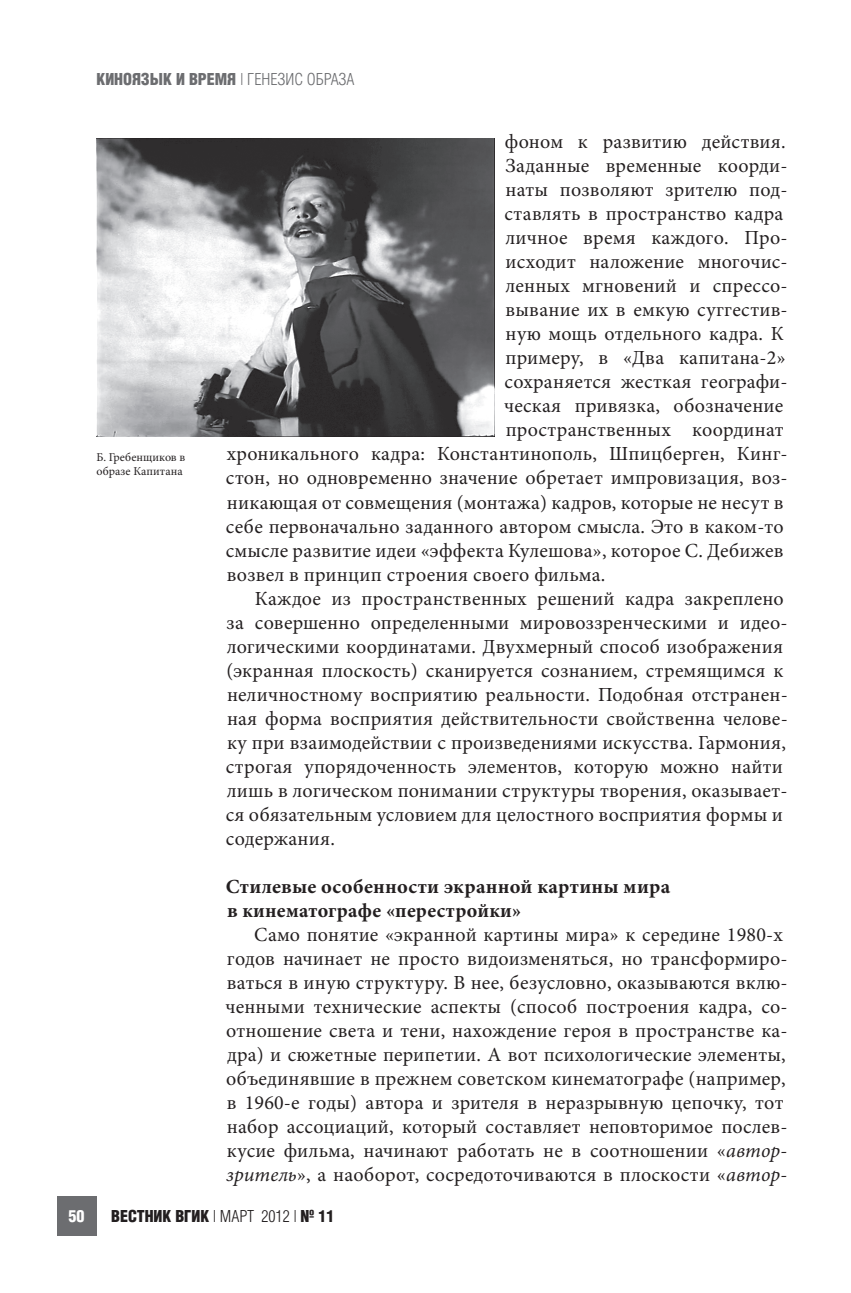
<style>
.page{position:relative;width:851px;height:1293px;background:#fff}
.page>*{position:absolute;margin:0;border:0;box-sizing:border-box;transform-origin:0 0}
.t1{font:20px/24px "Minion Pro";letter-spacing:.01em;color:#231f20}
.t2{font:700 20px/24px "Minion Pro";letter-spacing:.01em;color:#231f20}
.t3{font:16px "AG Letterica Cond L";color:#6c6d70}
.t4{font:16px "AG Letterica Cond L";color:#231f20}
.t5{font:700 16px "AG Letterica Cond L";color:#231f20}
.t6{font:700 16px "AG Letterica Cond L";color:#6c6d70}
.t7{font:700 16px "AG Letterica Cond L";color:#fff}
.t8{font:12px/14.4px "Minion Pro";color:#231f20}
.s1{font-weight:700}
.s2{font-style:italic}
</style>
<div class="page">
<div style="left:57px;top:1196px;width:39px;height:40px;background:#6c6d70"></div>
<img style="left:96px;top:138px;width:398px;height:298px">
<p class="t6" style="left:96px;top:69px;width:10px">КИНОЯ</p>
<p class="t3" style="left:141px;top:70px;width:215px"><span class="s1">ЗЫК И ВРЕМЯ</span> | ГЕНЕЗИС ОБРАЗА</p>
<p class="t8" style="left:96px;top:450px;width:90px">Б. Гребенщиков в образе Капитана</p>
<p class="t1" style="left:505px;top:130px;width:282px">фоном к развитию действия.</p>
<p class="t1" style="left:505px;top:154px;width:284px">Заданные временные коорди-</p>
<p class="t1" style="left:505px;top:178px;width:283px">наты позволяют зрителю под-</p>
<p class="t1" style="left:504px;top:202px;width:280px">ставлять в пространство кадра</p>
<p class="t1" style="left:505px;top:226px;width:284px">личное время каждого. Про-</p>
<p class="t1" style="left:505px;top:250px;width:283px">исходит наложение многочис-</p>
<p class="t1" style="left:505px;top:274px;width:284px">ленных мгновений и спрессо-</p>
<p class="t1" style="left:505px;top:298px;width:284px">вывание их в емкую суггестив-</p>
<p class="t1" style="left:505px;top:322px;width:280px">ную мощь отдельного кадра. К</p>
<p class="t1" style="left:505px;top:346px;width:281px">примеру, в «Два капитана-2»</p>
<p class="t1" style="left:504px;top:370px;width:284px">сохраняется жесткая географи-</p>
<p class="t1" style="left:504px;top:394px;width:280px">ческая привязка, обозначение</p>
<p class="t1" style="left:505px;top:418px;width:279px">пространственных координат</p>
<p class="t1" style="left:227px;top:442px;width:562px">хроникального кадра: Константинополь, Шпицберген, Кинг-</p>
<p class="t1" style="left:226px;top:466px;width:563px">стон, но одновременно значение обретает импровизация, воз-</p>
<p class="t1" style="left:227px;top:490px;width:558px">никающая от совмещения (монтажа) кадров, которые не несут в</p>
<p class="t1" style="left:226px;top:514px;width:559px">себе первоначально заданного автором смысла. Это в каком-то</p>
<p class="t1" style="left:226px;top:538px;width:559px">смысле развитие идеи «эффекта Кулешова», которое С. Дебижев</p>
<p class="t1" style="left:227px;top:562px;width:380px">возвел в принцип строения своего фильма.</p>
<p class="t1" style="left:255px;top:586px;width:530px">Каждое из пространственных решений кадра закреплено</p>
<p class="t1" style="left:226px;top:610px;width:562px">за совершенно определенными мировоззренческими и идео-</p>
<p class="t1" style="left:227px;top:634px;width:557px">логическими координатами. Двухмерный способ изображения</p>
<p class="t1" style="left:226px;top:658px;width:558px">(экранная плоскость) сканируется сознанием, стремящимся к</p>
<p class="t1" style="left:227px;top:682px;width:562px">неличностному восприятию реальности. Подобная отстранен-</p>
<p class="t1" style="left:227px;top:706px;width:562px">ная форма восприятия действительности свойственна челове-</p>
<p class="t1" style="left:227px;top:730px;width:560px">ку при взаимодействии с произведениями искусства. Гармония,</p>
<p class="t1" style="left:226px;top:754px;width:558px">строгая упорядоченность элементов, которую можно найти</p>
<p class="t1" style="left:227px;top:778px;width:562px">лишь в логическом понимании структуры творения, оказывает-</p>
<p class="t1" style="left:226px;top:802px;width:558px">ся обязательным условием для целостного восприятия формы и</p>
<p class="t1" style="left:226px;top:826px;width:110px">содержания.</p>
<p class="t2" style="left:226px;top:874px;width:446px">Стилевые особенности экранной картины мира в кинематографе «перестройки»</p>
<p class="t1" style="left:225px;top:922px;width:563px;text-indent:29px">Само понятие «экранной картины мира» к середине 1980-х годов начинает не просто видоизменяться, но трансформиро&shy;ваться в иную структуру. В нее, безусловно, оказываются вклю&shy;ченными технические аспекты (способ построения кадра, со&shy;отношение света и тени, нахождение героя в пространстве ка&shy;дра) и сюжетные перипетии. А вот психологические элементы, объединявшие в прежнем советском кинематографе (например, в 1960-е годы) автора и зрителя в неразрывную цепочку, тот набор ассоциаций, который составляет неповторимое послев&shy;кусие фильма, начинают работать не в соотношении «<span class="s2">автор&shy;зритель</span>», а наоборот, сосредоточиваются в плоскости «<span class="s2">автор-</span></p>
<p class="t7" style="left:68px;top:1206px;width:17px">50</p>
<p class="t5" style="left:111px;top:1206px;width:36px">ВЕСТНИК</p>
<p class="t4" style="left:175px;top:1207px;width:54px"><span class="s1">ВГИК</span> |март</p>
<p class="t4" style="left:261px;top:1207px;width:74px">2012 | <span class="s1">№ 11</span></p>
</div>
